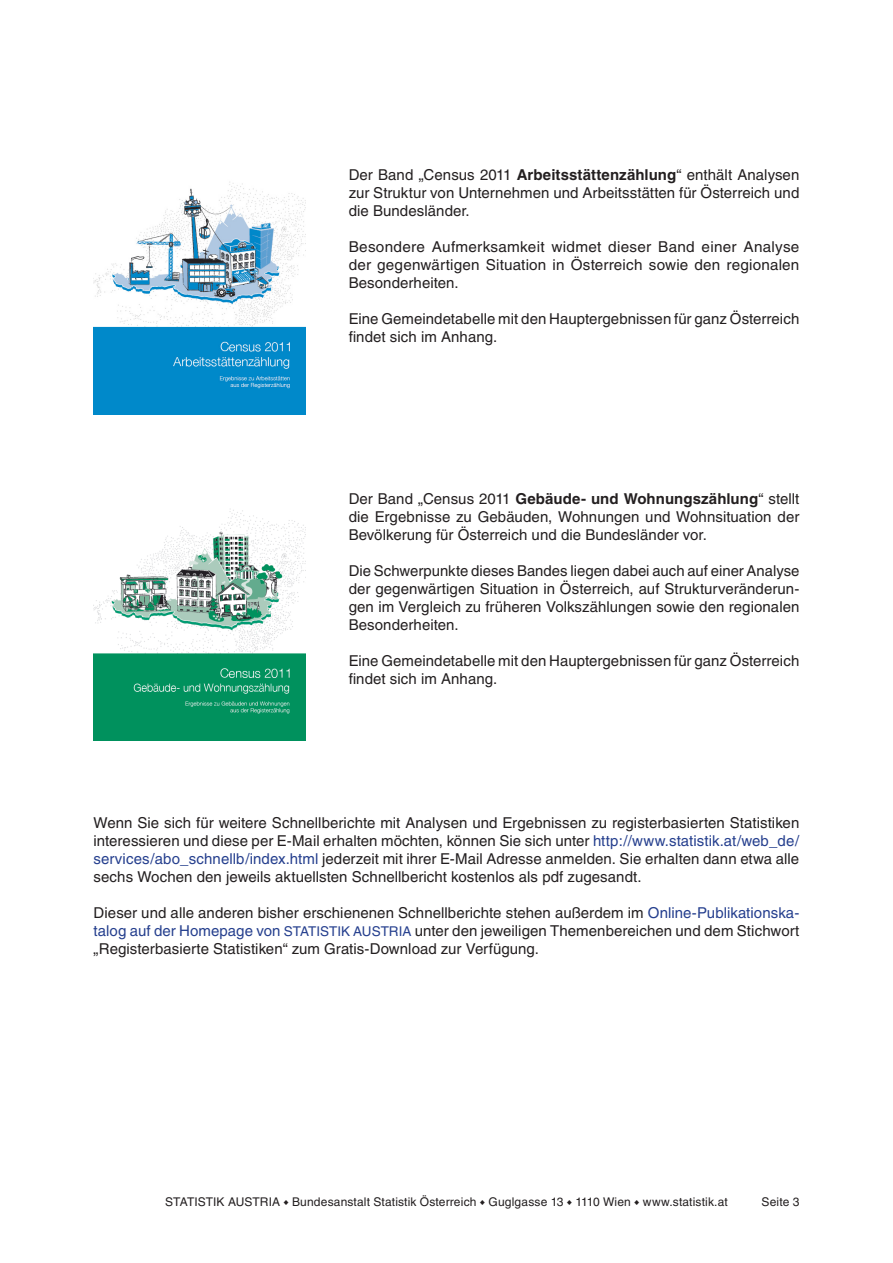
<style>
.page{position:relative;width:893px;height:1263px;background:#fff}
.page>*{position:absolute;margin:0;border:0;box-sizing:border-box;transform-origin:0 0}
.t1{font:15px/18px "Helvetica";letter-spacing:.005em;color:#231f20;text-align:justify}
.t2{font:13.5px "Helvetica";color:#253f8e}
.t3{font:12px "Helvetica";letter-spacing:.01em;color:#231f20}
.s1{font-weight:700}
.s2{color:#253f8e}
.s3{font-size:13.5px;color:#253f8e}
.s4{font-family:"Arial";font-size:8.4px}
</style>
<div class="page">
<img style="left:94px;top:182px;width:212px;height:232px">
<img style="left:94px;top:508px;width:212px;height:232px">
<p class="t1" style="left:349px;top:166px;width:452px">Der Band „Census 2011 <span class="s1">Arbeitsstättenzählung</span>“ enthält Analysen zur Struktur von Unternehmen und Arbeitsstätten für Österreich und die Bundesländer.</p>
<p class="t1" style="left:349px;top:238px;width:452px">Besondere Aufmerksamkeit widmet dieser Band einer Analyse der gegenwärtigen Situation in Österreich sowie den regionalen Besonderheiten.</p>
<p class="t1" style="left:349px;top:310px;width:452px">Eine Gemeindetabelle mit den Hauptergebnissen für ganz Österreich findet sich im Anhang.</p>
<p class="t1" style="left:349px;top:490px;width:452px">Der Band „Census 2011 <span class="s1">Gebäude- und Wohnungszählung</span>“ stellt die Ergebnisse zu Gebäuden, Wohnungen und Wohnsituation der Bevölkerung für Österreich und die Bundesländer vor.</p>
<p class="t1" style="left:349px;top:562px;width:452px">Die Schwerpunkte dieses Bandes liegen dabei auch auf einer Analyse der gegenwärtigen Situation in Österreich, auf Strukturveränderun&shy;gen im Vergleich zu früheren Volkszählungen sowie den regionalen Besonderheiten.</p>
<p class="t1" style="left:349px;top:652px;width:452px">Eine Gemeindetabelle mit den Hauptergebnissen für ganz Österreich findet sich im Anhang.</p>
<p class="t1" style="left:94px;top:814px;width:707px">Wenn Sie sich für weitere Schnellberichte mit Analysen und Ergebnissen zu registerbasierten Statistiken interessieren und diese per E-Mail erhalten möchten, können Sie sich unter <span class="s2">http://www.statistik.at/web_de/ services/abo_schnellb/index.html</span> jederzeit mit ihrer E-Mail Adresse anmelden. Sie erhalten dann etwa alle sechs Wochen den jeweils aktuellsten Schnellbericht kostenlos als pdf zugesandt.</p>
<p class="t1" style="left:94px;top:904px;width:707px">Dieser und alle anderen bisher erschienenen Schnellberichte stehen außerdem im <span class="s2">Online-Publikationska&shy;talog auf der Homepage von</span> <span class="s3">Statistik</span></p>
<p class="t1" style="left:94px;top:922px;width:707px;text-indent:321px">unter den jeweiligen Themenbereichen und dem Stichwort „Registerbasierte Statistiken“ zum Gratis-Download zur Verfügung.</p>
<p class="t2" style="left:353px;top:923px;width:18px">Austria</p>
<p class="t3" style="left:165px;top:1195px;width:564px">STATISTIK AUSTRIA <span class="s4">♦</span> Bundesanstalt Statistik Österreich <span class="s4">♦</span> Guglgasse 13 <span class="s4">♦</span> 1110 Wien <span class="s4">♦</span> www.statistik.at</p>
<p class="t3" style="left:762px;top:1195px;width:39px">Seite 3</p>
</div>
